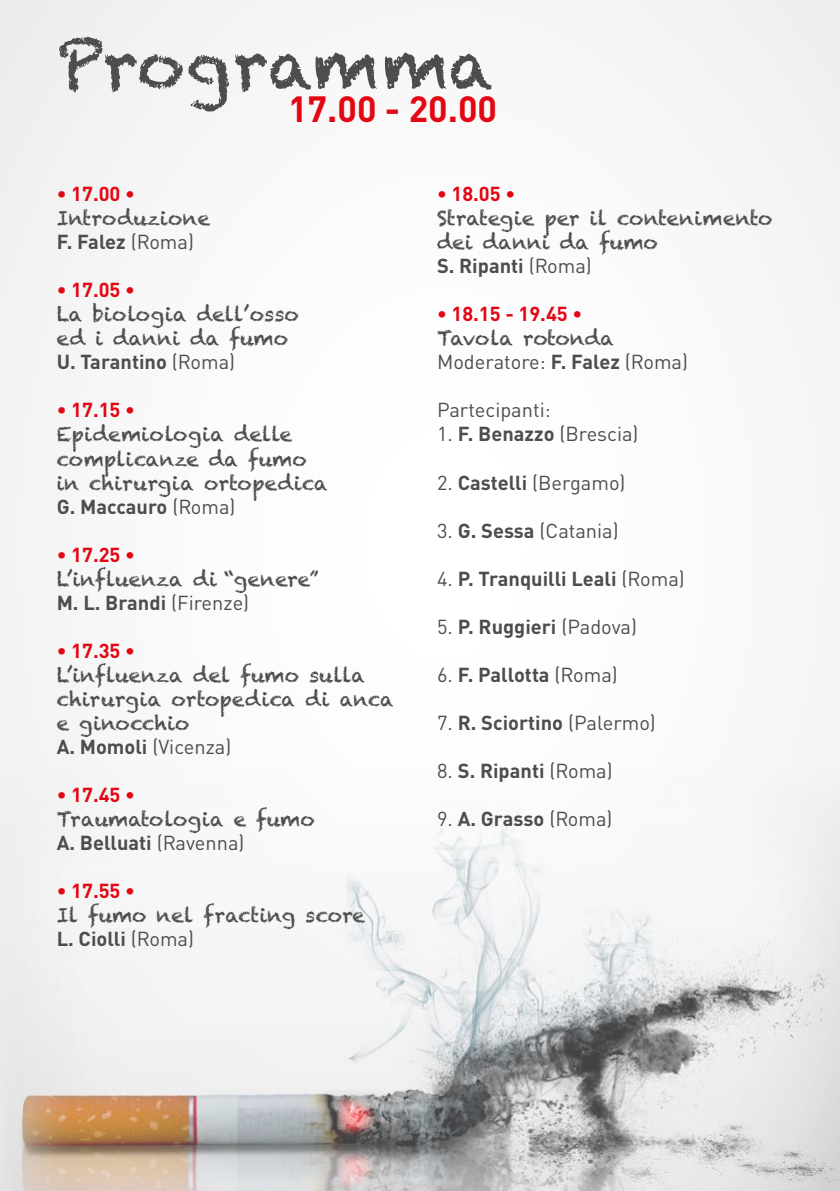
<style>
.page{position:relative;width:840px;height:1191px;background:#fff}
.page>*{position:absolute;margin:0;border:0;box-sizing:border-box;transform-origin:0 0}
.t1{font:66.4px "Chalkduster";color:#4d4d4c}
.t2{font:700 36px "DIN Pro";color:#e30613}
.t3{font:20px/24px "Chalkduster";color:#4d4d4c}
.t4{font:700 20px "DIN Pro";color:#4d4d4c}
.t5{font:20px "DIN Pro";color:#4d4d4c}
.t6{font:700 20px "DIN Pro";color:#e30613}
.s1{font-weight:400}
.s2{font-weight:700}
</style>
<div class="page">
<div style="left:0;top:0;width:839px;height:1191px;background:#f9f9f9"></div>
<img style="left:0;top:802px;width:839px;height:389px">
<h1 class="t1" style="left:57px;top:26px;width:439px">Programma</h1>
<h2 class="t2" style="left:288px;top:79px;width:210px">17.00 - 20.00</h2>
<p class="t6" style="left:57px;top:177px;width:80px">• 17.00 •</p>
<p class="t3" style="left:57px;top:206px;width:155px">Introduzione</p>
<p class="t4" style="left:57px;top:225px;width:139px">F. Falez <span class="s1">(Roma)</span></p>
<p class="t6" style="left:57px;top:273px;width:80px">• 17.05 •</p>
<p class="t3" style="left:57px;top:302px;width:243px">La biologia dell’osso ed i danni da fumo</p>
<p class="t4" style="left:57px;top:345px;width:180px">U. Tarantino <span class="s1">(Roma)</span></p>
<p class="t6" style="left:57px;top:393px;width:80px">• 17.15 •</p>
<p class="t3" style="left:57px;top:422px;width:272px">Epidemiologia delle complicanze da fumo in chirurgia ortopedica</p>
<p class="t4" style="left:57px;top:489px;width:180px">G. Maccauro <span class="s1">(Roma)</span></p>
<p class="t6" style="left:57px;top:537px;width:80px">• 17.25 •</p>
<p class="t3" style="left:57px;top:566px;width:263px">L’influenza di “genere”</p>
<p class="t4" style="left:57px;top:585px;width:194px">M. L. Brandi <span class="s1">(Firenze)</span></p>
<p class="t6" style="left:57px;top:633px;width:80px">• 17.35 •</p>
<p class="t3" style="left:57px;top:662px;width:338px">L’influenza del fumo sulla chirurgia ortopedica di anca e ginocchio</p>
<p class="t5" style="left:57px;top:730px;width:176px"><span class="s2">A. Momoli</span> (Vicenza)</p>
<p class="t6" style="left:57px;top:777px;width:80px">• 17.45 •</p>
<p class="t3" style="left:57px;top:806px;width:259px">Traumatologia e fumo</p>
<p class="t4" style="left:57px;top:825px;width:189px">A. Belluati <span class="s1">(Ravenna)</span></p>
<p class="t6" style="left:57px;top:873px;width:80px">• 17.55 •</p>
<p class="t3" style="left:57px;top:902px;width:309px">Il fumo nel fracting score</p>
<p class="t4" style="left:57px;top:921px;width:139px">L. Ciolli <span class="s1">(Roma)</span></p>
<p class="t6" style="left:437px;top:177px;width:80px">• 18.05 •</p>
<p class="t3" style="left:437px;top:206px;width:337px">Strategie per il contenimento dei danni da fumo</p>
<p class="t4" style="left:437px;top:249px;width:156px">S. Ripanti <span class="s1">(Roma)</span></p>
<p class="t6" style="left:437px;top:297px;width:147px">• 18.15 - 19.45 •</p>
<p class="t3" style="left:437px;top:326px;width:179px">Tavola rotonda</p>
<p class="t5" style="left:437px;top:346px;width:252px">Moderatore: <span class="s2">F. Falez</span> (Roma)</p>
<p class="t5" style="left:437px;top:394px;width:115px">Partecipanti:</p>
<p class="t5" style="left:437px;top:418px;width:203px">1. <span class="s2">F. Benazzo</span> (Brescia)</p>
<p class="t5" style="left:437px;top:466px;width:190px">2. <span class="s2">Castelli</span> (Bergamo)</p>
<p class="t5" style="left:437px;top:514px;width:183px">3. <span class="s2">G. Sessa</span> (Catania)</p>
<p class="t4" style="left:437px;top:561px;width:249px"><span class="s1">4.</span> P. Tranquilli Leali <span class="s1">(Roma)</span></p>
<p class="t5" style="left:437px;top:610px;width:201px">5. <span class="s2">P. Ruggieri</span> (Padova)</p>
<p class="t4" style="left:437px;top:657px;width:182px"><span class="s1">6.</span> F. Pallotta <span class="s1">(Roma)</span></p>
<p class="t5" style="left:437px;top:706px;width:220px">7. <span class="s2">R. Sciortino</span> (Palermo)</p>
<p class="t4" style="left:437px;top:753px;width:177px"><span class="s1">8.</span> S. Ripanti <span class="s1">(Roma)</span></p>
<p class="t5" style="left:437px;top:802px;width:177px">9. <span class="s2">A. Grasso</span> (Roma)</p>
</div>
